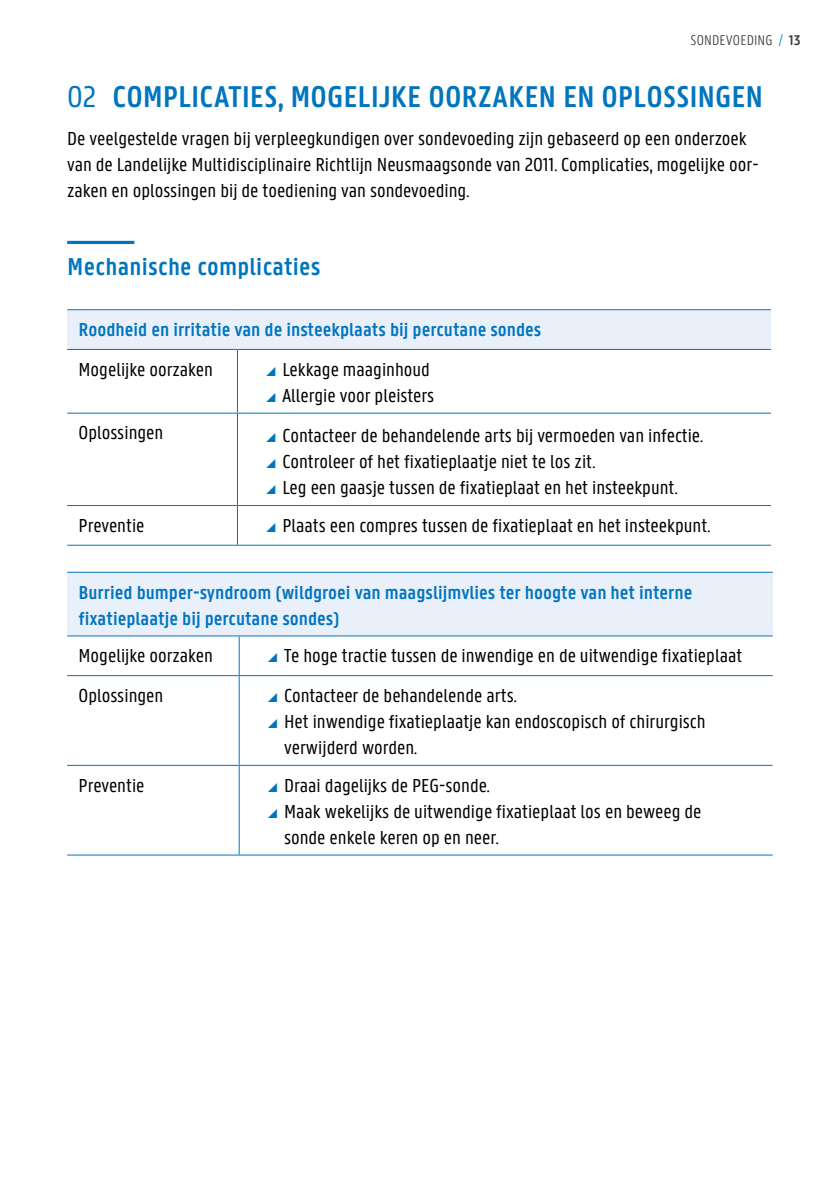
<style>
.page{position:relative;width:840px;height:1191px;background:#fff}
.page>*{position:absolute;margin:0;border:0;box-sizing:border-box;transform-origin:0 0}
.t1{font:600 32px "U Gent Panno Text";color:#0075bf}
.t2{font:600 26px "U Gent Panno Text";letter-spacing:.01em;color:#0075bf}
.t3{font:20px/26px "U Gent Panno Text";color:#000}
.t4{font:600 20px/26px "U Gent Panno Text";color:#0075bf}
.t5{font:300 15px "U Gent Panno Text";letter-spacing:.015em;color:#3c3c3b}
.s1{color:#0080c6}
.s2{font-weight:600}
.s3{font-weight:400}
</style>
<div class="page">
<hr style="left:67px;top:241px;width:67px;height:3px;background:#0075bf">
<div style="left:67px;top:310px;width:703px;height:39px;background:#eaf0fa"></div>
<hr style="left:67px;top:309px;width:170px;height:1px;background:#0075bf">
<hr style="left:237px;top:309px;width:533px;height:1px;background:#0075bf">
<hr style="left:67px;top:349px;width:170px;height:1px;background:#0075bf">
<hr style="left:237px;top:349px;width:533px;height:1px;background:#0075bf">
<hr style="left:237px;top:350px;width:1px;height:62px;background:#0075bf">
<hr style="left:67px;top:412px;width:170px;height:1px;background:#0075bf">
<hr style="left:237px;top:412px;width:533px;height:1px;background:#0075bf">
<hr style="left:237px;top:413px;width:1px;height:92px;background:#0075bf">
<hr style="left:67px;top:505px;width:170px;height:1px;background:#0075bf">
<hr style="left:237px;top:505px;width:533px;height:1px;background:#0075bf">
<hr style="left:237px;top:506px;width:1px;height:39px;background:#0075bf">
<hr style="left:67px;top:545px;width:170px;height:1px;background:#0075bf">
<hr style="left:237px;top:545px;width:533px;height:1px;background:#0075bf">
<div style="left:67px;top:572px;width:705px;height:64px;background:#eaf0fa"></div>
<hr style="left:67px;top:572px;width:172px;height:1px;background:#0075bf">
<hr style="left:239px;top:572px;width:533px;height:1px;background:#0075bf">
<hr style="left:67px;top:635px;width:172px;height:1px;background:#0075bf">
<hr style="left:239px;top:635px;width:533px;height:1px;background:#0075bf">
<hr style="left:238px;top:636px;width:1px;height:39px;background:#0075bf">
<hr style="left:67px;top:675px;width:172px;height:1px;background:#0075bf">
<hr style="left:239px;top:675px;width:533px;height:1px;background:#0075bf">
<hr style="left:238px;top:676px;width:1px;height:89px;background:#0075bf">
<hr style="left:67px;top:765px;width:172px;height:1px;background:#0075bf">
<hr style="left:239px;top:765px;width:533px;height:1px;background:#0075bf">
<hr style="left:238px;top:766px;width:1px;height:88px;background:#0075bf">
<hr style="left:67px;top:854px;width:172px;height:1px;background:#0075bf">
<hr style="left:239px;top:854px;width:533px;height:1px;background:#0075bf">
<p class="t5" style="left:690px;top:31px;width:111px">SONDEVOEDING <span class="s1">/</span> <span class="s2">13</span></p>
<h1 class="t1" style="left:67px;top:77px;width:697px"><span class="s3">02</span> COMPLICATIES, MOGELIJKE OORZAKEN EN OPLOSSINGEN</h1>
<p class="t3" style="left:67px;top:125px;width:692px">De veelgestelde vragen bij verpleegkundigen over sondevoeding zijn gebaseerd op een onderzoek van de Landelijke Multidisciplinaire Richtlijn Neusmaagsonde van 2011. Complicaties, mogelijke oor&shy;zaken en oplossingen bij de toediening van sondevoeding.</p>
<h2 class="t2" style="left:67px;top:251px;width:255px">Mechanische complicaties</h2>
<p class="t4" style="left:78px;top:316px;width:464px">Roodheid en irritatie van de insteekplaats bij percutane sondes</p>
<p class="t3" style="left:78px;top:356px;width:136px">Mogelijke oorzaken</p>
<p class="t3" style="left:282px;top:356px;width:153px">Lekkage maaginhoud<br>Allergie voor pleisters</p>
<p class="t3" style="left:78px;top:420px;width:86px">Oplossingen</p>
<p class="t3" style="left:282px;top:422px;width:422px">Contacteer de behandelende arts bij vermoeden van infectie.<br>Controleer of het fixatieplaatje niet te los zit.<br>Leg een gaasje tussen de fixatieplaat en het insteekpunt.</p>
<p class="t3" style="left:78px;top:512px;width:67px">Preventie</p>
<p class="t3" style="left:282px;top:512px;width:429px">Plaats een compres tussen de fixatieplaat en het insteekpunt.</p>
<p class="t4" style="left:78px;top:579px;width:615px">Burried bumper-syndroom (wildgroei van maagslijmvlies ter hoogte van het interne fixatieplaatje bij percutane sondes)</p>
<p class="t3" style="left:78px;top:642px;width:136px">Mogelijke oorzaken</p>
<p class="t3" style="left:284px;top:642px;width:459px">Te hoge tractie tussen de inwendige en de uitwendige fixatieplaat</p>
<p class="t3" style="left:78px;top:682px;width:86px">Oplossingen</p>
<p class="t3" style="left:284px;top:682px;width:423px">Contacteer de behandelende arts.<br>Het inwendige fixatieplaatje kan endoscopisch of chirurgisch verwijderd worden.</p>
<p class="t3" style="left:78px;top:772px;width:67px">Preventie</p>
<p class="t3" style="left:284px;top:772px;width:418px">Draai dagelijks de PEG-sonde.<br>Maak wekelijks de uitwendige fixatieplaat los en beweeg de sonde enkele keren op en neer.</p>
</div>
